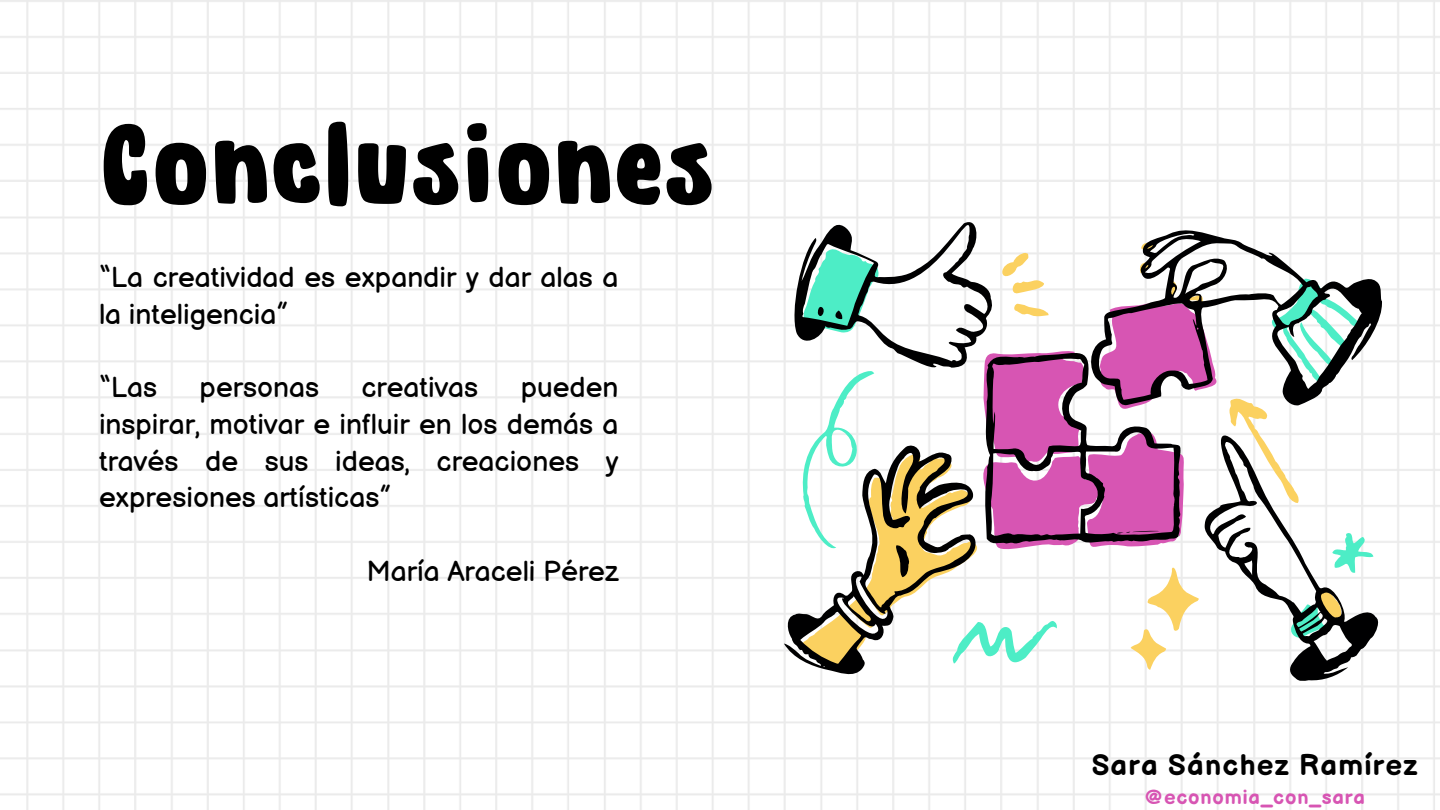
<style>
.page{position:relative;width:1440px;height:810px;background:#fff}
.page>*{position:absolute;margin:0;border:0;box-sizing:border-box;transform-origin:0 0}
.t1{font:700 113px "DONGTAO";color:#000}
.t2{font:700 29.1px "Balsamiq Sans";letter-spacing:.04em;color:#000}
.t3{font:28.3px/36.8px "Balsamiq Sans";color:#000}
.t4{font:700 20.1px "Balsamiq Sans";letter-spacing:.04em;color:#d755b3}
</style>
<div class="page">
<svg style="left:1373px;top:252px;width:10px;height:147px"></svg>
<svg style="left:1216px;top:432px;width:166px;height:250px"></svg>
<svg style="left:784px;top:193px;width:589px;height:486px"></svg>
<p class="t1" style="left:99px;top:119px;width:617px">Conclusiones</p>
<h1 class="t3" style="left:99px;top:260px;width:521px">“La creatividad es expandir y dar alas a la inteligencia”</h1>
<p class="t3" style="left:99px;top:370px;width:60px">“Las</p>
<p class="t3" style="left:200px;top:370px;width:121px">personas</p>
<p class="t3" style="left:361px;top:370px;width:118px">creativas</p>
<p class="t3" style="left:99px;top:370px;width:521px;text-align:justify;text-indent:422px">pueden inspirar, motivar e influir en los demás a través de sus ideas, creaciones y expresiones artísticas”</p>
<p class="t3" style="left:366px;top:554px;width:254px">María Araceli Pérez</p>
<p class="t2" style="left:1092px;top:749px;width:328px">Sara Sánchez Ramírez</p>
<h2 class="t4" style="left:1145px;top:785px;width:222px">@economia_con_sara</h2>
</div>
